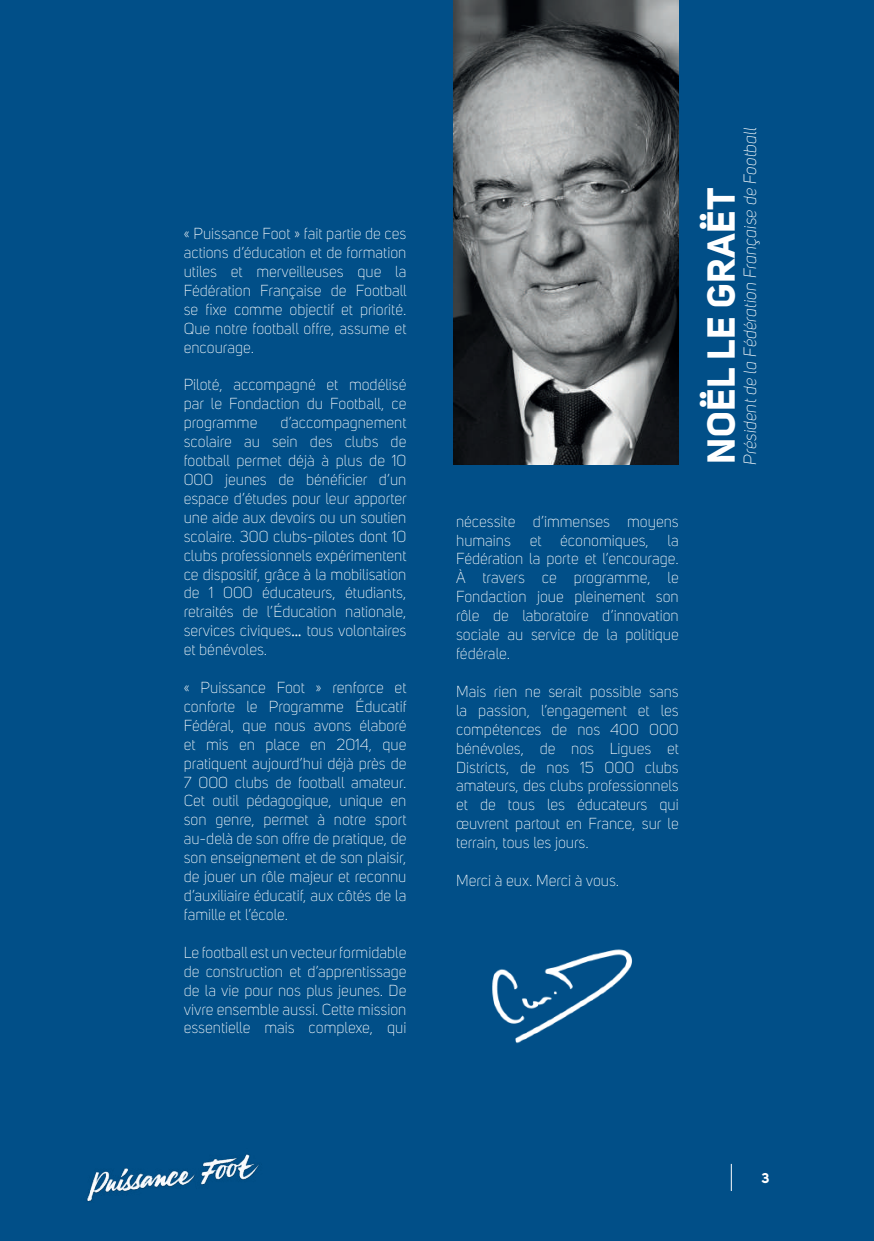
<style>
.page{position:relative;width:874px;height:1241px;background:#fff}
.page>*{position:absolute;margin:0;border:0;box-sizing:border-box;transform-origin:0 0}
.t1{font:700 38.5px "Uni Sans";letter-spacing:.02em;color:#fff}
.t2{font:italic 300 17.5px "Uni Sans";color:#fff}
.t3{font:300 15.75px/18.9px "Uni Sans";color:#fff;text-align:justify}
.t4{font:700 14px "Uni Sans";color:#fff}
</style>
<div class="page">
<div style="left:0;top:0;width:873px;height:1240px;background:#014f88"></div>
<svg style="left:730px;top:1164px;width:1px;height:26px"></svg>
<img style="left:453px;top:0;width:225px;height:464px">
<img style="left:492px;top:949px;width:140px;height:95px">
<img style="left:86px;top:1154px;width:173px;height:48px">
<p class="t3" style="left:184px;top:224px;width:224px">« Puissance Foot » fait partie de ces actions d’éducation et de formation utiles et merveilleuses que la Fédération Française de Football se fixe comme objectif et priorité.<br>Que notre football offre, assume et encourage.</p>
<p class="t3" style="left:184px;top:375px;width:224px">Piloté, accompagné et modélisé par le Fondaction du Football, ce programme</p>
<p class="t3" style="left:184px;top:413px;width:224px;text-indent:97px">d’accompagnement scolaire au sein des clubs de football permet déjà à plus de 10<br>000 jeunes de bénéficier d’un espace d’études pour leur apporter une aide aux devoirs ou un soutien scolaire. 300 clubs-pilotes dont 10 clubs professionnels expérimentent ce dispositif, grâce à la mobilisation de 1 000 éducateurs, étudiants, retraités de l’Éducation nationale, services civiques… tous volontaires et bénévoles.</p>
<p class="t3" style="left:184px;top:678px;width:224px">« Puissance Foot » renforce et conforte le Programme Éducatif Fédéral, que nous avons élaboré et mis en place en 2014, que pratiquent aujourd’hui déjà près de 7 000 clubs de football amateur.<br>Cet outil pédagogique, unique en son genre, permet à notre sport au-delà de son offre de pratique, de son enseignement et de son plaisir, de jouer un rôle majeur et reconnu d’auxiliaire éducatif, aux côtés de la famille et l’école.</p>
<p class="t3" style="left:184px;top:942px;width:224px">Le football est un vecteur formidable de construction et d’apprentissage de la vie pour nos plus jeunes. De vivre ensemble aussi. Cette mission essentielle mais complexe, qui</p>
<p class="t3" style="left:456px;top:512px;width:224px">nécessite d’immenses moyens humains et économiques, la Fédération la porte et l’encourage.<br>À travers ce programme, le Fondaction joue pleinement son rôle de laboratoire d’innovation sociale au service de la politique fédérale.</p>
<p class="t3" style="left:456px;top:682px;width:224px">Mais rien ne serait possible sans la passion, l’engagement et les compétences de nos 400 000 bénévoles, de nos Ligues et Districts, de nos 15 000 clubs amateurs, des clubs professionnels et de tous les éducateurs qui œuvrent partout en France, sur le terrain, tous les jours.</p>
<p class="t3" style="left:456px;top:871px;width:164px">Merci à eux. Merci à vous.</p>
<h1 class="t1" style="left:697px;top:464px;width:279px;rotate:-90deg">NOËL LE GRAËT</h1>
<p class="t2" style="left:739px;top:464px;width:339px;rotate:-90deg">Président de la Fédération Française de Football</p>
<p class="t4" style="left:761px;top:1169px;width:9px">3</p>
</div>
